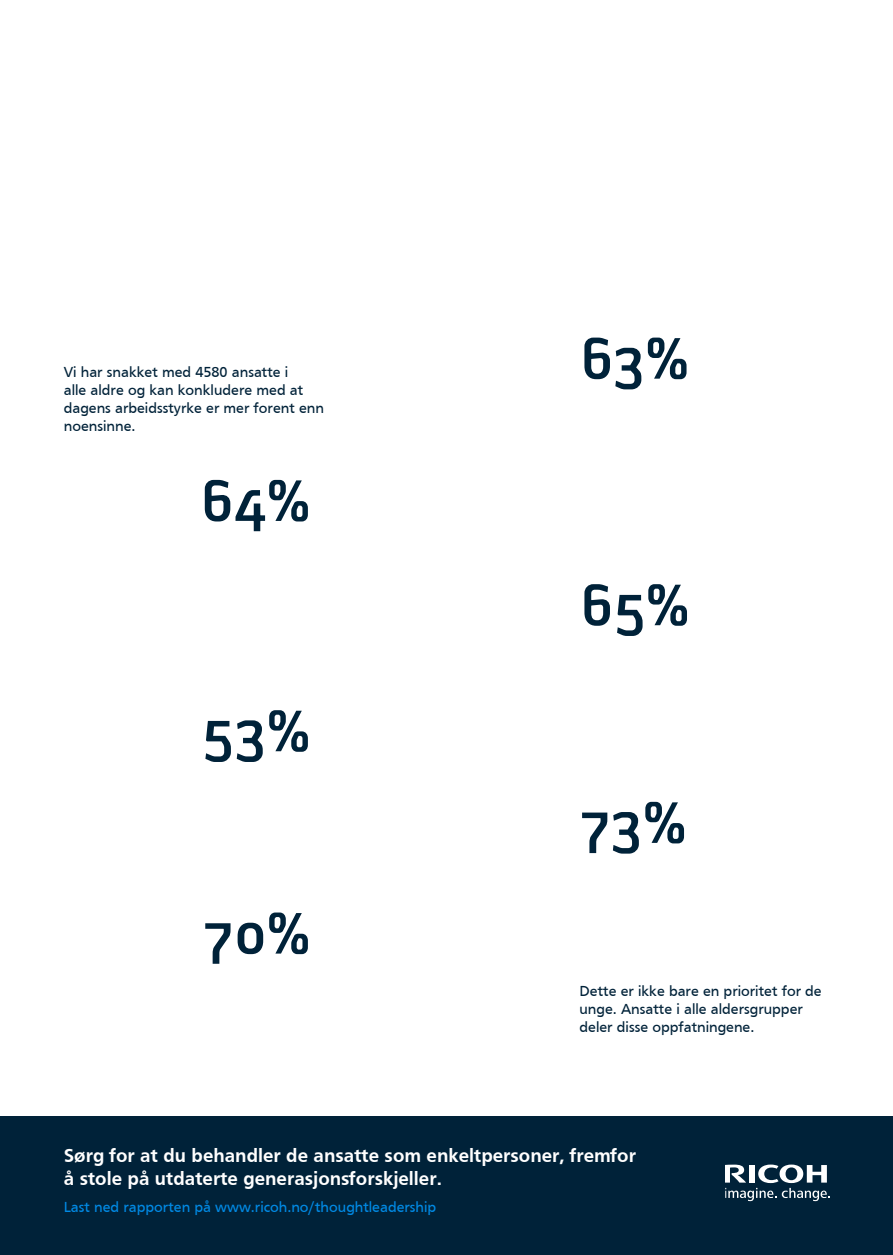
<style>
.page{position:relative;width:893px;height:1255px;background:#fff}
.page>*{position:absolute;margin:0;border:0;box-sizing:border-box;transform-origin:0 0}
.t1{font:67.5px "Sophisto SCOSFOT C Gauge";letter-spacing:.005em;color:#002239}
.t2{font:700 19.5px/23.4px "Frutiger";color:#fff}
.t3{font:15px/18px "Frutiger";color:#002239}
.t4{font:15px "Frutiger";color:#008ae5}
</style>
<div class="page">
<div style="left:0;top:1116px;width:893px;height:138px;background:#002239"></div>
<svg style="left:725px;top:1164px;width:104px;height:37px"></svg>
<p class="t3" style="left:64px;top:362px;width:262px">Vi har snakket med 4580 ansatte i<br>alle aldre og kan konkludere med at dagens arbeidsstyrke er mer forent enn noensinne.</p>
<h1 class="t1" style="left:201px;top:461px;width:112px">64%</h1>
<h1 class="t1" style="left:203px;top:691px;width:110px">53%</h1>
<h1 class="t1" style="left:203px;top:893px;width:109px">70%</h1>
<h1 class="t1" style="left:580px;top:319px;width:111px">63%</h1>
<h1 class="t1" style="left:580px;top:565px;width:111px">65%</h1>
<h1 class="t1" style="left:580px;top:783px;width:108px">73%</h1>
<p class="t3" style="left:579px;top:981px;width:244px">Dette er ikke bare en prioritet for de unge. Ansatte i alle aldersgrupper deler disse oppfatningene.</p>
<h2 class="t2" style="left:64px;top:1143px;width:574px">Sørg for at du behandler de ansatte som enkeltpersoner, fremfor å stole på utdaterte generasjonsforskjeller.</h2>
<p class="t4" style="left:64px;top:1198px;width:374px">Last ned rapporten på www.ricoh.no/thoughtleadership</p>
</div>
